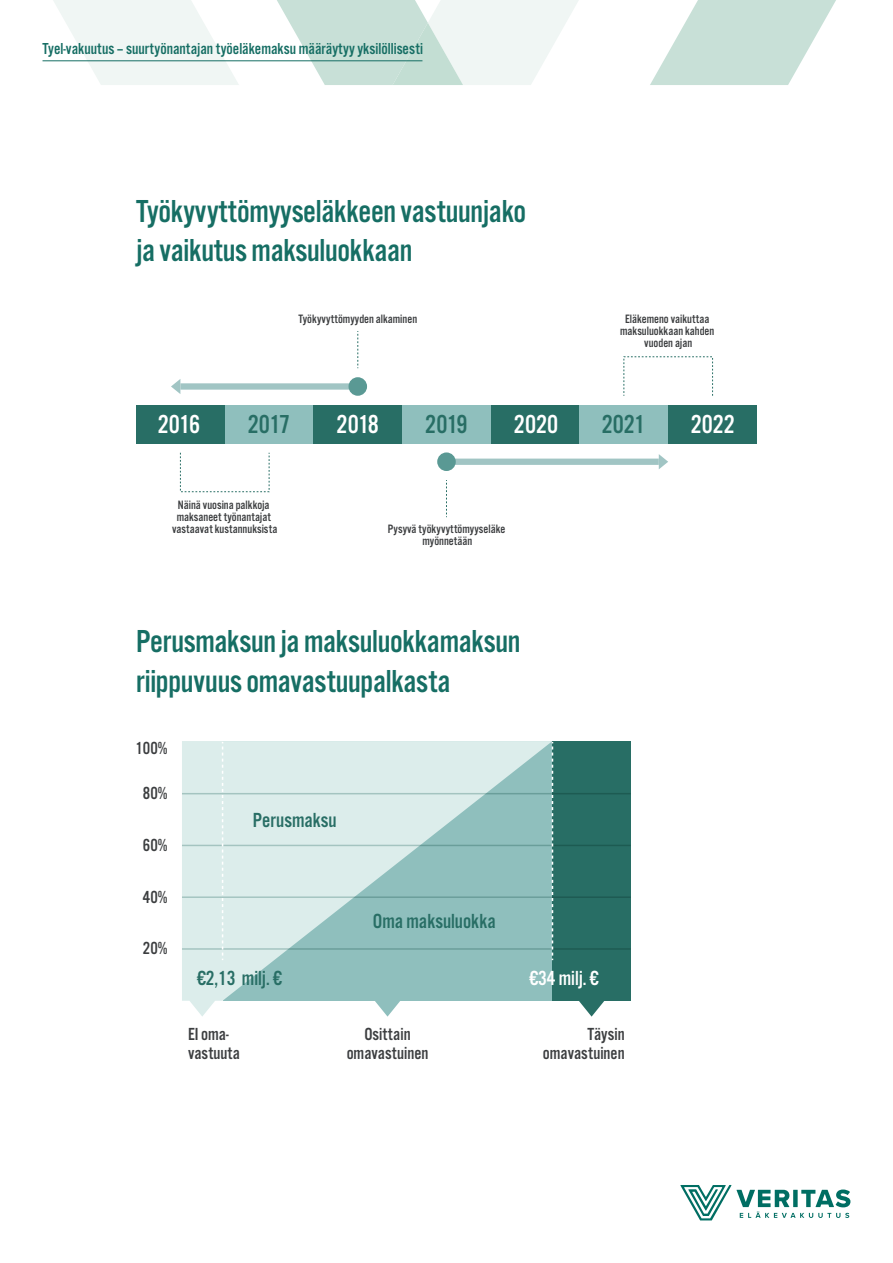
<style>
.page{position:relative;width:893px;height:1263px;background:#fff}
.page>*{position:absolute;margin:0;border:0;box-sizing:border-box;transform-origin:0 0}
.t1{font:33px/39.6px "Alternate Got No 3 D";letter-spacing:-.01em;color:#166e64}
.t2{font:27px "Alternate Got No 3 D";color:#fff}
.t3{font:27px "Alternate Got No 3 D";letter-spacing:-.02em;color:#286e65}
.t4{font:21.15px "Alternate Got No 3 D";color:#286e65}
.t5{font:21.15px "Alternate Got No 3 D";color:#fff}
.t6{font:18.15px/18.1px "Alternate Got No 3 D";color:#3c3e40}
.t7{font:16.5px "Alternate Got No 3 D";color:#166e64}
.t8{font:12.6px/11.7px "Alternate Got No 3 D";color:#3c3e40;text-align:center}
</style>
<div class="page">
<svg style="left:650px;top:0;width:186px;height:85px"></svg>
<svg style="left:48px;top:0;width:191px;height:85px"></svg>
<svg style="left:272px;top:0;width:307px;height:85px"></svg>
<hr style="left:43px;top:60px;width:379px;height:1px;background:#166e64">
<svg style="left:680px;top:1185px;width:170px;height:35px"></svg>
<svg style="left:182px;top:741px;width:370px;height:260px;background:#b9d8d6"></svg>
<div style="left:552px;top:741px;width:79px;height:260px;background:#286e65"></div>
<svg style="left:189px;top:985px;width:26px;height:31px"></svg>
<svg style="left:375px;top:985px;width:25px;height:31px"></svg>
<svg style="left:579px;top:1001px;width:25px;height:15px"></svg>
<hr style="left:182px;top:793px;width:449px;height:1px;background:#286e65">
<hr style="left:182px;top:845px;width:449px;height:1px;background:#286e65">
<hr style="left:182px;top:896px;width:449px;height:2px;background:#286e65">
<hr style="left:182px;top:948px;width:449px;height:2px;background:#286e65">
<svg style="left:222px;top:742px;width:1px;height:218px"></svg>
<svg style="left:552px;top:742px;width:1px;height:218px"></svg>
<div style="left:136px;top:405px;width:89px;height:39px;background:#286e65"></div>
<div style="left:225px;top:405px;width:88px;height:39px;background:#8fbfbd"></div>
<div style="left:313px;top:405px;width:89px;height:39px;background:#286e65"></div>
<div style="left:402px;top:405px;width:89px;height:39px;background:#8fbfbd"></div>
<div style="left:491px;top:405px;width:88px;height:39px;background:#286e65"></div>
<div style="left:579px;top:405px;width:89px;height:39px;background:#8fbfbd"></div>
<div style="left:668px;top:405px;width:89px;height:39px;background:#286e65"></div>
<svg style="left:357px;top:331px;width:1px;height:37px"></svg>
<svg style="left:446px;top:480px;width:1px;height:37px"></svg>
<div style="left:180px;top:383px;width:176px;height:7px;background:#a1c5c4"></div>
<svg style="left:171px;top:379px;width:9px;height:15px"></svg>
<div style="left:348px;top:377px;width:19px;height:19px;background:#5a9994;border-radius:50%"></div>
<div style="left:448px;top:459px;width:211px;height:6px;background:#a1c5c4"></div>
<svg style="left:659px;top:454px;width:9px;height:15px"></svg>
<div style="left:437px;top:452px;width:19px;height:19px;background:#5a9994;border-radius:50%"></div>
<h3 class="t7" style="left:43px;top:39px;width:382px">Tyel-vakuutus – suurtyönantajan työeläkemaksu määräytyy yksilöllisesti</h3>
<p class="t1" style="left:136px;top:192px;width:392px">Työkyvyttömyyseläkkeen vastuunjako ja vaikutus maksuluokkaan</p>
<p class="t8" style="left:298px;top:314px;width:120px">Työkyvyttömyyden alkaminen</p>
<p class="t8" style="left:620px;top:314px;width:96px">Eläkemeno vaikuttaa maksuluokkaan kahden vuoden ajan</p>
<p class="t2" style="left:158px;top:410px;width:44px">2016</p>
<p class="t3" style="left:248px;top:410px;width:44px">2017</p>
<p class="t2" style="left:337px;top:410px;width:44px">2018</p>
<p class="t3" style="left:425px;top:410px;width:44px">2019</p>
<p class="t2" style="left:514px;top:410px;width:46px">2020</p>
<p class="t3" style="left:602px;top:410px;width:45px">2021</p>
<p class="t2" style="left:691px;top:410px;width:46px">2022</p>
<p class="t8" style="left:172px;top:499px;width:107px">Näinä vuosina palkkoja maksaneet työnantajat vastaavat kustannuksista</p>
<p class="t8" style="left:388px;top:523px;width:119px">Pysyvä työkyvyttömyyseläke myönnetään</p>
<p class="t1" style="left:136px;top:622px;width:386px">Perusmaksun ja maksuluokkamaksun</p>
<p class="t1" style="left:136px;top:662px;width:316px">riippuvuus omavastuupalkasta</p>
<p class="t6" style="left:136px;top:740px;width:34px">100%</p>
<p class="t6" style="left:143px;top:784px;width:26px">80%</p>
<p class="t6" style="left:143px;top:836px;width:26px">60%</p>
<p class="t6" style="left:143px;top:888px;width:26px">40%</p>
<p class="t6" style="left:143px;top:940px;width:26px">20%</p>
<p class="t4" style="left:253px;top:809px;width:85px">Perusmaksu</p>
<p class="t4" style="left:197px;top:967px;width:86px">€2,13 milj. €</p>
<p class="t6" style="left:188px;top:1026px;width:54px">EI oma&shy;vastuuta</p>
<p class="t4" style="left:373px;top:910px;width:125px">Oma maksuluokka</p>
<p class="t6" style="left:347px;top:1026px;width:83px;text-align:center">Osittain omavastuinen</p>
<p class="t5" style="left:529px;top:967px;width:71px">€34 milj. €</p>
<p class="t6" style="left:543px;top:1026px;width:83px;text-align:right">Täysin omavastuinen</p>
</div>
